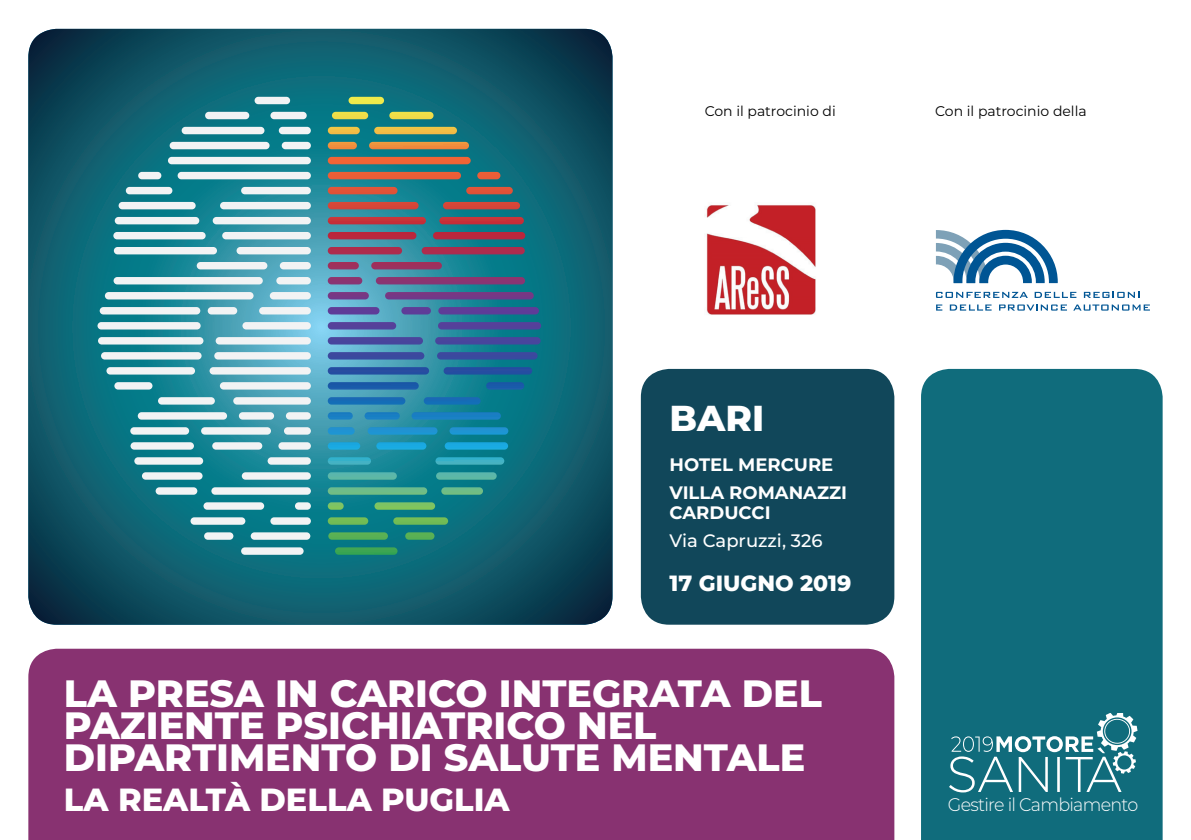
<style>
.page{position:relative;width:1191px;height:840px;background:#fff}
.page>*{position:absolute;margin:0;border:0;box-sizing:border-box;transform-origin:0 0}
.t1{font:800 38px/32px "Montserrat";color:#fff}
.t2{font:800 36px "Montserrat";color:#fff}
.t3{font:800 32px "Montserrat";color:#fff}
.t4{font:800 22px "Montserrat";color:#fff}
.t5{font:300 18.2px "Montserrat";letter-spacing:-.04em;color:#fff;scale:.96 1}
.t6{font:700 18px/28px "Montserrat";color:#fff}
.t7{font:500 18px "Montserrat";color:#fff}
.t8{font:14px "Montserrat";color:#000}
</style>
<div class="page">
<div style="left:641px;top:369px;width:253px;height:255px;background:#11475a;border-radius:28px"></div>
<div style="left:921px;top:369px;width:241px;height:470px;background:#106c7c"></div>
<div style="left:28px;top:648px;width:866px;height:191px;background:#883271"></div>
<svg style="left:949px;top:712px;width:188px;height:80px;background:#3b8694"></svg>
<svg style="left:28px;top:29px;width:584px;height:595px;background:#146172"></svg>
<div style="left:335px;top:547px;width:62px;height:7px;background:#3ca552;border-radius:4px"></div>
<svg style="left:325px;top:412px;width:189px;height:135px;background:#208a93"></svg>
<svg style="left:325px;top:397px;width:160px;height:9px"></svg>
<svg style="left:325px;top:382px;width:206px;height:8px;background:#1d6fa3"></svg>
<svg style="left:325px;top:367px;width:214px;height:7px"></svg>
<svg style="left:325px;top:351px;width:220px;height:8px;background:#395ba0"></svg>
<svg style="left:325px;top:335px;width:223px;height:9px;background:#435fa1"></svg>
<svg style="left:325px;top:320px;width:224px;height:9px;background:#4a66a2"></svg>
<svg style="left:325px;top:162px;width:221px;height:152px;background:#516c80"></svg>
<div style="left:328px;top:157px;width:143px;height:7px;background:#f26435;border-radius:4px"></div>
<svg style="left:325px;top:100px;width:148px;height:49px;background:#53886d"></svg>
<div style="left:348px;top:97px;width:36px;height:7px;background:#efeb4b;border-radius:4px"></div>
<div style="left:241px;top:547px;width:63px;height:7px;background:#f2f3f4;border-radius:4px"></div>
<svg style="left:119px;top:412px;width:192px;height:135px"></svg>
<svg style="left:148px;top:397px;width:163px;height:9px"></svg>
<svg style="left:102px;top:382px;width:209px;height:8px"></svg>
<svg style="left:94px;top:367px;width:217px;height:7px"></svg>
<svg style="left:88px;top:351px;width:223px;height:8px"></svg>
<svg style="left:85px;top:335px;width:226px;height:9px"></svg>
<svg style="left:84px;top:320px;width:227px;height:9px"></svg>
<svg style="left:87px;top:162px;width:224px;height:152px"></svg>
<div style="left:168px;top:157px;width:143px;height:7px;background:#f2f3f4;border-radius:4px"></div>
<svg style="left:160px;top:100px;width:151px;height:49px"></svg>
<div style="left:254px;top:97px;width:36px;height:7px;background:#f2f3f4;border-radius:4px"></div>
<svg style="left:936px;top:230px;width:121px;height:53px"></svg>
<svg style="left:936px;top:292px;width:91px;height:6px"></svg>
<svg style="left:1034px;top:292px;width:42px;height:6px"></svg>
<svg style="left:1083px;top:292px;width:56px;height:6px"></svg>
<svg style="left:936px;top:304px;width:6px;height:6px"></svg>
<svg style="left:949px;top:304px;width:42px;height:6px"></svg>
<svg style="left:999px;top:304px;width:68px;height:6px"></svg>
<svg style="left:1073px;top:304px;width:77px;height:6px"></svg>
<img style="left:706px;top:204px;width:110px;height:111px">
<p class="t8" style="left:704px;top:101px;width:133px">Con il patrocinio di</p>
<p class="t8" style="left:935px;top:101px;width:153px">Con il patrocinio della</p>
<p class="t2" style="left:669px;top:392px;width:96px">BARI</p>
<p class="t6" style="left:669px;top:449px;width:179px">HOTEL MERCURE<br>VILLA ROMANAZZI</p>
<p class="t6" style="left:669px;top:497px;width:103px">CARDUCCI</p>
<p class="t7" style="left:669px;top:528px;width:154px">Via Capruzzi, 326</p>
<p class="t4" style="left:669px;top:567px;width:183px">17 GIUGNO 2019</p>
<p class="t1" style="left:64px;top:674px;width:759px">LA PRESA IN CARICO INTEGRATA DEL<br>PAZIENTE PSICHIATRICO NEL<br>DIPARTIMENTO DI SALUTE MENTALE</p>
<p class="t3" style="left:64px;top:775px;width:447px">LA REALTÀ DELLA PUGLIA</p>
<p class="t5" style="left:948px;top:792px;width:200px">Gestire il Cambiamento</p>
</div>
